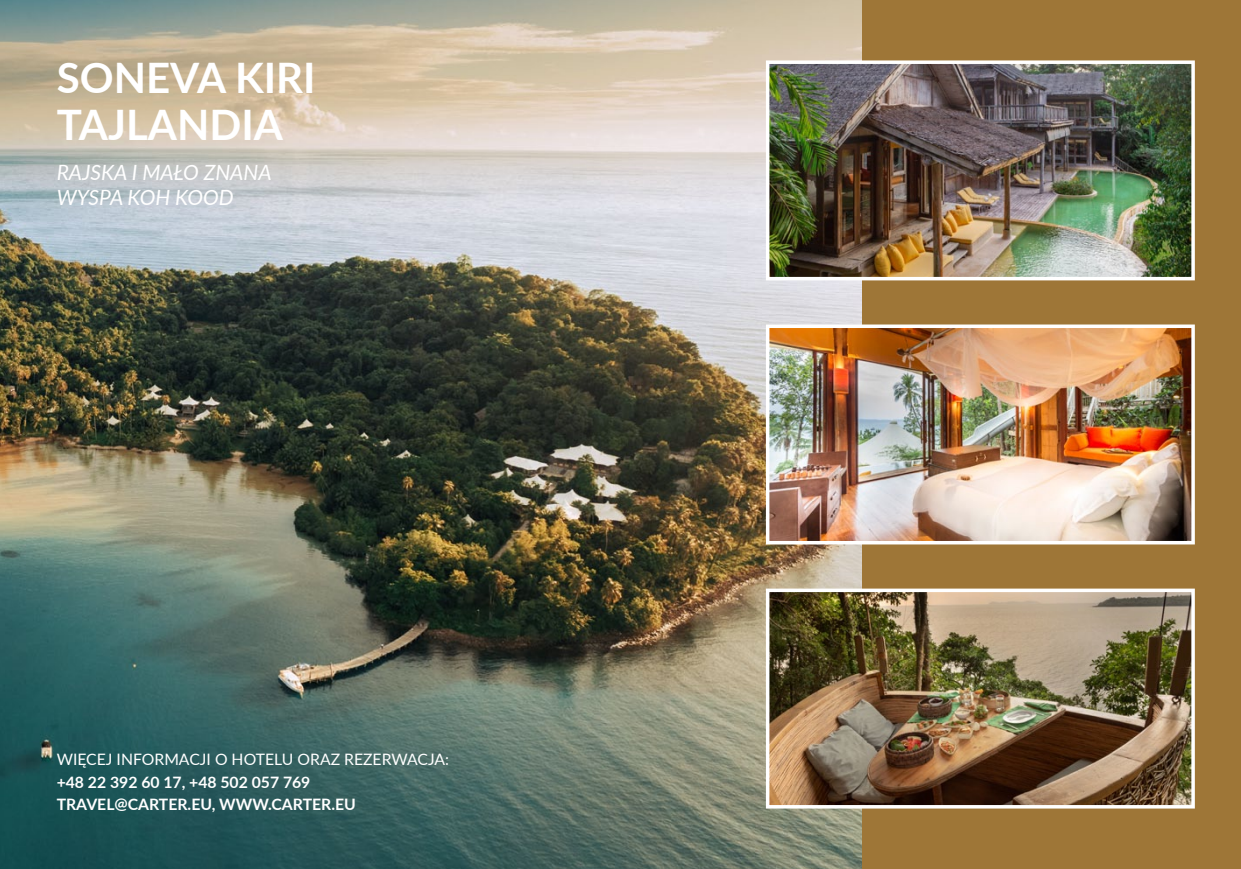
<style>
.page{position:relative;width:1241px;height:869px;background:#fff}
.page>*{position:absolute;margin:0;border:0;box-sizing:border-box;transform-origin:0 0}
.t1{font:700 42px "Lato";color:#fff}
.t2{font:italic 21px/25.2px "Lato";color:#fff}
.t3{font:700 15.75px/22.4px "Lato";color:#fff}
.t4{font:15.75px "Lato";color:#fff}
</style>
<div class="page">
<img style="left:0;top:0;width:862px;height:868px">
<div style="left:862px;top:0;width:378px;height:868px;background:#9e7637"></div>
<img style="left:764px;top:586px;width:431px;height:223px">
<img style="left:764px;top:59px;width:431px;height:223px">
<img style="left:764px;top:322px;width:431px;height:224px">
<h1 class="t1" style="left:57px;top:46px;width:30px">SONEVA</h1>
<h1 class="t1" style="left:235px;top:46px;width:82px">KIRI</h1>
<h1 class="t1" style="left:57px;top:93px;width:98px">TAJLAND</h1>
<h1 class="t1" style="left:241px;top:93px;width:44px">IA</h1>
<h2 class="t2" style="left:57px;top:159px;width:216px">RAJSKA I MAŁO ZNANA<br>WYSPA KOH KOOD</h2>
<p class="t4" style="left:57px;top:748px;width:394px">WI ĘC EJ I NFORMACJI O H OTELU ORAZ REZERWACJA:</p>
<p class="t3" style="left:57px;top:769px;width:300px">+48 22 392 60 17, +48 502 057 769<br>TRAVEL@CARTER.EU, WWW.CARTER.EU</p>
</div>
